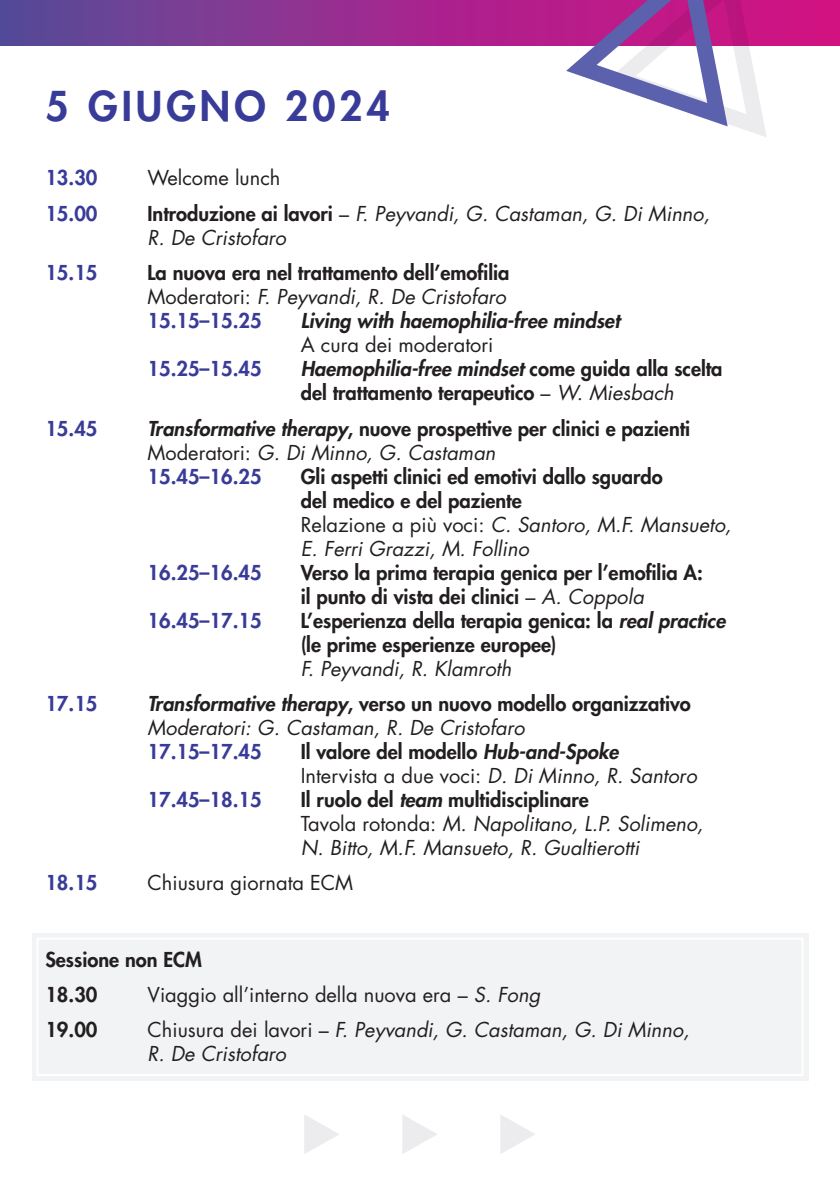
<style>
.page{position:relative;width:840px;height:1191px;background:#fff}
.page>*{position:absolute;margin:0;border:0;box-sizing:border-box;transform-origin:0 0}
.TITOLI{font:800 40px "Futura Std";letter-spacing:.1em;color:#393b98}
.TXT_BASE{font:800 20px/24px "Futura Std";color:#231f20}
.TXT_BASE-2{font:italic 20px/24px "Futura Std";color:#231f20}
.TXT_BASE-3{font:20px/24px "Futura Std";color:#231f20}
.TXT_BASE-4{font:800 20px "Futura Std";color:#393b98}
.TXT_BASE-5{font:italic 800 20px/24px "Futura Std";color:#231f20}
.s1{font-weight:800;font-style:normal}
.s2{font-style:normal}
.s3{font-weight:400}
.s4{font-weight:400;font-style:italic}
.s5{color:#393b98}
.s6{font-weight:400;font-style:normal}
.s7{font-style:italic}
.s8{font-weight:800}
.s9{font-weight:800;font-style:normal;color:#393b98}
.s10{font-weight:800;font-style:italic}
</style>
<div class="page">
<div style="left:32px;top:933px;width:775px;height:147px;background:#f2f3f4"></div>
<svg style="left:0;top:0;width:839px;height:45px"></svg>
<svg style="left:304px;top:1115px;width:35px;height:39px"></svg>
<svg style="left:402px;top:1115px;width:35px;height:39px"></svg>
<svg style="left:500px;top:1115px;width:35px;height:39px"></svg>
<div style="left:36px;top:937px;width:767px;height:139px;border:2px solid #fff"></div>
<svg style="left:566px;top:0;width:200px;height:137px"></svg>
<p class="TITOLI" style="left:45px;top:81px;width:346px">5 GIUGNO 2024</p>
<p class="TXT_BASE-4" style="left:45px;top:165px;width:54px">13.30</p>
<p class="TXT_BASE-3" style="left:147px;top:166px;width:134px">Welcome lunch</p>
<p class="TXT_BASE-4" style="left:45px;top:201px;width:54px">15.00</p>
<p class="TXT_BASE-2" style="left:147px;top:202px;width:563px"><span class="s1">Introduzione ai lavori</span> <span class="s2">–</span> F. Peyvandi, G. Castaman, G. Di Minno,<br>R. De Cristofaro</p>
<p class="TXT_BASE-4" style="left:45px;top:260px;width:54px">15.15</p>
<p class="TXT_BASE" style="left:147px;top:261px;width:363px">La nuova era nel trattamento dell’emofilia<br><span class="s3">Moderatori:</span> <span class="s4">F. Peyvandi, R. De Cristofaro<br></span><span class="s5">15.15–15.25</span></p>
<p class="TXT_BASE-5" style="left:300px;top:309px;width:320px">Living with haemophilia-free mindset<br><span class="s6">A cura dei moderatori</span></p>
<p class="TXT_BASE-4" style="left:147px;top:356px;width:116px">15.25–15.45</p>
<p class="TXT_BASE" style="left:300px;top:357px;width:423px"><span class="s7">Haemophilia-free mindset</span> come guida alla scelta del trattamento terapeutico <span class="s3">–</span> <span class="s4">W. Miesbach</span></p>
<p class="TXT_BASE-4" style="left:45px;top:415px;width:54px">15.45</p>
<p class="TXT_BASE" style="left:147px;top:416px;width:544px"><span class="s7">Transformative therapy</span>, nuove prospettive per clinici e pazienti<br><span class="s3">Moderatori:</span> <span class="s4">G. Di Minno, G. Castaman<br></span><span class="s5">15.45–16.25</span></p>
<p class="TXT_BASE" style="left:300px;top:464px;width:432px">Gli aspetti clinici ed emotivi dallo sguardo<br>del medico e del paziente<br><span class="s3">Relazione a più voci:</span> <span class="s4">C. Santoro, M.F. Mansueto, E. Ferri Grazzi, M. Follino</span></p>
<p class="TXT_BASE-4" style="left:147px;top:559px;width:116px">16.25–16.45</p>
<p class="TXT_BASE" style="left:300px;top:560px;width:403px">Verso la prima terapia genica per l’emofilia A: il punto di vista dei clinici <span class="s3">–</span> <span class="s4">A. Coppola</span></p>
<p class="TXT_BASE-4" style="left:147px;top:607px;width:116px">16.45–17.15</p>
<p class="TXT_BASE" style="left:300px;top:608px;width:426px">L’esperienza della terapia genica: la <span class="s7">real practice </span>(le prime esperienze europee)<br><span class="s4">F. Peyvandi, R. Klamroth</span></p>
<p class="TXT_BASE-4" style="left:45px;top:691px;width:54px">17.15</p>
<p class="TXT_BASE-2" style="left:147px;top:692px;width:544px"><span class="s8">Transformative therapy</span><span class="s1">, verso un nuovo modello organizzativo<br></span>Moderatori: G. Castaman, R. De Cristofaro<br><span class="s9">17.15–17.45</span></p>
<p class="TXT_BASE-3" style="left:300px;top:740px;width:397px"><span class="s8">Il valore del modello</span> <span class="s10">Hub-and-Spoke<br></span>Intervista a due voci: <span class="s7">D. Di Minno, R. Santoro</span></p>
<p class="TXT_BASE-4" style="left:147px;top:787px;width:116px">17.45–18.15</p>
<p class="TXT_BASE-2" style="left:300px;top:788px;width:404px"><span class="s1">Il ruolo del</span> <span class="s8">team</span> <span class="s1">multidisciplinare<br></span><span class="s2">Tavola rotonda:</span> M. Napolitano, L.P. Solimeno,<br>N. Bitto, M.F. Mansueto, R. Gualtierotti</p>
<p class="TXT_BASE-4" style="left:45px;top:870px;width:54px">18.15</p>
<p class="TXT_BASE-3" style="left:147px;top:871px;width:207px">Chiusura giornata ECM</p>
<p class="TXT_BASE" style="left:45px;top:947px;width:158px">Sessione non ECM</p>
<p class="TXT_BASE" style="left:45px;top:982px;width:54px">18.30</p>
<p class="TXT_BASE-3" style="left:147px;top:983px;width:394px">Viaggio all’interno della nuova era – <span class="s7">S. Fong</span></p>
<p class="TXT_BASE" style="left:45px;top:1018px;width:54px">19.00</p>
<p class="TXT_BASE-2" style="left:147px;top:1018px;width:543px"><span class="s2">Chiusura dei lavori –</span> F. Peyvandi, G. Castaman, G. Di Minno,<br>R. De Cristofaro</p>
</div>
